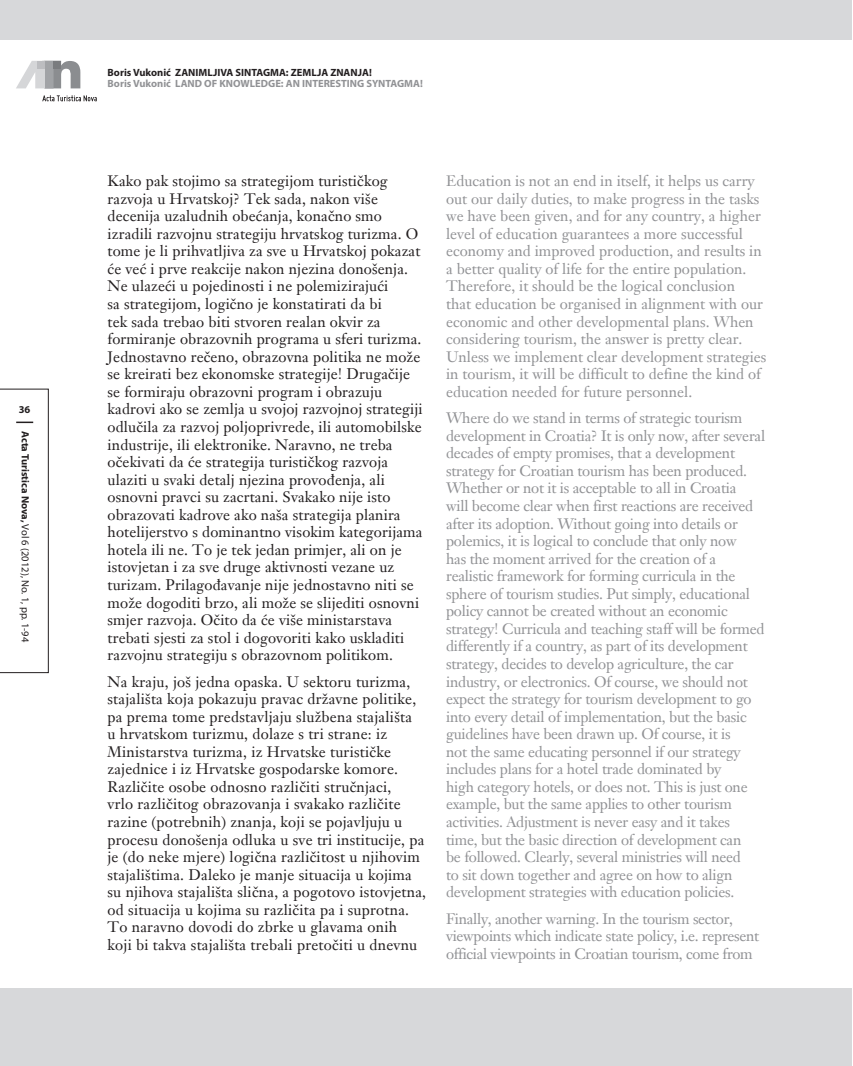
<style>
.page{position:relative;width:853px;height:1066px;background:#fff}
.page>*{position:absolute;margin:0;border:0;box-sizing:border-box;transform-origin:0 0}
.t1{font:15px/17.5px "Janson HR";letter-spacing:-.015em;color:#919295}
.t2{font:15px/17.5px "Janson HR";letter-spacing:.01em;color:#231f20}
.t3{font:700 10.5px "Myriad Pro";color:#919295}
.t4{font:700 10.5px "Myriad Pro";color:#231f20}
.t5{font:10.5px "Myriad Pro";color:#231f20}
.s1{font-weight:700}
</style>
<div class="page">
<svg style="left:0;top:389px;width:49px;height:284px"></svg>
<div style="left:0;top:0;width:852px;height:40px;background:#d7d8da"></div>
<div style="left:0;top:988px;width:852px;height:77px;background:#d7d8da"></div>
<svg style="left:42px;top:95px;width:55px;height:6px"></svg>
<svg style="left:16px;top:61px;width:64px;height:27px"></svg>
<div style="left:38px;top:61px;width:7px;height:7px;background:#bcbdc0"></div>
<p class="t4" style="left:19px;top:402px;width:13px">36</p>
<p class="t5" style="left:32px;top:431px;width:213px;rotate:90deg"><span class="s1">Acta Turistica Nova,</span> Vol 6 (2012), No. 1, pp. 1-94</p>
<p class="t4" style="left:108px;top:66px;width:266px">Boris Vukonić ZANIMLJIVA SINTAGMA: ZEMLJA ZNANJA!</p>
<p class="t3" style="left:108px;top:77px;width:317px">Boris Vukonić LAND OF KNOWLEDGE: AN INTERESTING SYNTAGMA!</p>
<p class="t2" style="left:108px;top:172px;width:317px">Kako pak stojimo sa strategijom turističkog razvoja u Hrvatskoj? Tek sada, nakon više decenija uzaludnih obećanja, konačno smo izradili razvojnu strategiju hrvatskog turizma. O tome je li prihvatljiva za sve u Hrvatskoj pokazat će već i prve reakcije nakon njezina donošenja.<br>Ne ulazeći u pojedinosti i ne polemizirajući<br>sa strategijom, logično je konstatirati da bi<br>tek sada trebao biti stvoren realan okvir za formiranje obrazovnih programa u sferi turizma.<br>Jednostavno rečeno, obrazovna politika ne može se kreirati bez ekonomske strategije! Drugačije se formiraju obrazovni program i obrazuju kadrovi ako se zemlja u svojoj razvojnoj strategiji odlučila za razvoj poljoprivrede, ili automobilske industrije, ili elektronike. Naravno, ne treba očekivati da će strategija turističkog razvoja ulaziti u svaki detalj njezina provođenja, ali osnovni pravci su zacrtani. Svakako nije isto obrazovati kadrove ako naša strategija planira hotelijerstvo s dominantno visokim kategorijama hotela ili ne. To je tek jedan primjer, ali on je istovjetan i za sve druge aktivnosti vezane uz turizam. Prilagođavanje nije jednostavno niti se može dogoditi brzo, ali može se slijediti osnovni smjer razvoja. Očito da će više ministarstava trebati sjesti za stol i dogovoriti kako uskladiti razvojnu strategiju s obrazovnom politikom.</p>
<p class="t2" style="left:108px;top:672px;width:320px">Na kraju, još jedna opaska. U sektoru turizma, stajališta koja pokazuju pravac državne politike, pa prema tome predstavljaju službena stajališta<br>u hrvatskom turizmu, dolaze s tri strane: iz Ministarstva turizma, iz Hrvatske turističke zajednice i iz Hrvatske gospodarske komore.<br>Različite osobe odnosno različiti stručnjaci,<br>vrlo različitog obrazovanja i svakako različite razine (potrebnih) znanja, koji se pojavljuju u procesu donošenja odluka u sve tri institucije, pa je (do neke mjere) logična različitost u njihovim stajalištima. Daleko je manje situacija u kojima su njihova stajališta slična, a pogotovo istovjetna, od situacija u kojima su različita pa i suprotna.<br>To naravno dovodi do zbrke u glavama onih<br>koji bi takva stajališta trebali pretočiti u dnevnu</p>
<p class="t1" style="left:446px;top:172px;width:322px">Education is not an end in itself, it helps us carry out our daily duties, to make progress in the tasks we have been given, and for any country, a higher level of education guarantees a more successful economy and improved production, and results in a better quality of life for the entire population.<br>Therefore, it should be the logical conclusion<br>that education be organised in alignment with our economic and other developmental plans. When considering tourism, the answer is pretty clear.<br>Unless we implement clear development strategies in tourism, it will be difficult to define the kind of education needed for future personnel.</p>
<p class="t1" style="left:446px;top:409px;width:321px">Where do we stand in terms of strategic tourism development in Croatia? It is only now, after several decades of empty promises, that a development strategy for Croatian tourism has been produced.<br>Whether or not it is acceptable to all in Croatia<br>will become clear when first reactions are received after its adoption. Without going into details or polemics, it is logical to conclude that only now<br>has the moment arrived for the creation of a realistic framework for forming curricula in the sphere of tourism studies. Put simply, educational policy cannot be created without an economic strategy! Curricula and teaching staff will be formed differently if a country, as part of its development strategy, decides to develop agriculture, the car industry, or electronics. Of course, we should not expect the strategy for tourism development to go into every detail of implementation, but the basic guidelines have been drawn up. Of course, it is<br>not the same educating personnel if our strategy includes plans for a hotel trade dominated by<br>high category hotels, or does not. This is just one example, but the same applies to other tourism activities. Adjustment is never easy and it takes time, but the basic direction of development can<br>be followed. Clearly, several ministries will need<br>to sit down together and agree on how to align development strategies with education policies.</p>
<p class="t1" style="left:446px;top:909px;width:314px">Finally, another warning. In the tourism sector, viewpoints which indicate state policy, i.e. represent official viewpoints in Croatian tourism, come from</p>
</div>
